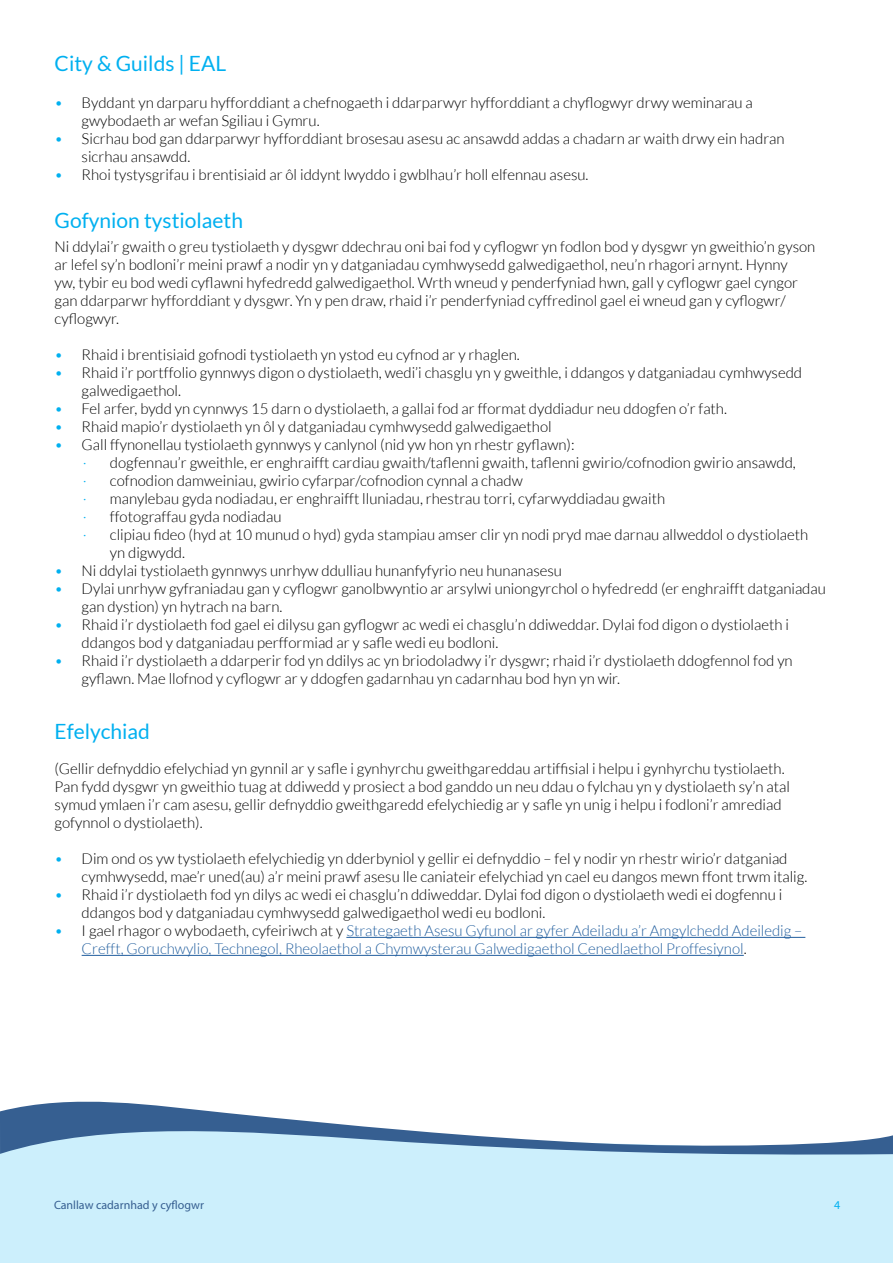
<style>
.page{position:relative;width:893px;height:1263px;background:#fff}
.page>*{position:absolute;margin:0;border:0;box-sizing:border-box;transform-origin:0 0}
.sub{font:21px "Lato";color:#00b0f0}
.body{font:300 15px/18px "Lato";color:#000}
.t1{font:300 15px/18px "Lato";color:#215e9e}
.t2{font:12px "Myriad Pro";color:#365f91}
.t3{font:12px "Myriad Pro";color:#00b0f0}
.s1{color:#00b0f0}
.s2{color:#000}
</style>
<div class="page">
<div style="left:0;top:1156px;width:893px;height:107px;background:#cceffc"></div>
<svg style="left:0;top:1101px;width:893px;height:55px"></svg>
<hr style="left:346px;top:937px;width:459px;height:1px;background:#215e9e">
<hr style="left:82px;top:955px;width:662px;height:1px;background:#215e9e">
<p class="sub" style="left:55px;top:52px;width:173px">City &amp; Guilds | EAL</p>
<p class="body" style="left:82px;top:94px;width:673px;text-indent:-27px"><span class="s1">•</span> Byddant yn darparu hyfforddiant a chefnogaeth i ddarparwyr hyfforddiant a chyflogwyr drwy weminarau a gwybodaeth ar wefan Sgiliau i Gymru.</p>
<p class="body" style="left:82px;top:130px;width:704px;text-indent:-27px"><span class="s1">•</span> Sicrhau bod gan ddarparwyr hyfforddiant brosesau asesu ac ansawdd addas a chadarn ar waith drwy ein hadran sicrhau ansawdd.</p>
<p class="body" style="left:55px;top:166px;width:535px"><span class="s1">•</span> Rhoi tystysgrifau i brentisiaid ar ôl iddynt lwyddo i gwblhau’r holl elfennau asesu.</p>
<p class="sub" style="left:55px;top:208px;width:190px">Gofynion tystiolaeth</p>
<p class="body" style="left:55px;top:238px;width:762px">Ni ddylai’r gwaith o greu tystiolaeth y dysgwr ddechrau oni bai fod y cyflogwr yn fodlon bod y dysgwr yn gweithio’n gyson ar lefel sy’n bodloni’r meini prawf a nodir yn y datganiadau cymhwysedd galwedigaethol, neu’n rhagori arnynt. Hynny<br>yw, tybir eu bod wedi cyflawni hyfedredd galwedigaethol. Wrth wneud y penderfyniad hwn, gall y cyflogwr gael cyngor gan ddarparwr hyfforddiant y dysgwr. Yn y pen draw, rhaid i’r penderfyniad cyffredinol gael ei wneud gan y cyflogwr/ cyflogwyr.</p>
<p class="body" style="left:55px;top:346px;width:467px"><span class="s1">•</span> Rhaid i brentisiaid gofnodi tystiolaeth yn ystod eu cyfnod ar y rhaglen.</p>
<p class="body" style="left:82px;top:364px;width:722px;text-indent:-27px"><span class="s1">•</span> Rhaid i’r portffolio gynnwys digon o dystiolaeth, wedi’i chasglu yn y gweithle, i ddangos y datganiadau cymhwysedd galwedigaethol.</p>
<p class="body" style="left:55px;top:400px;width:674px"><span class="s1">•</span> Fel arfer, bydd yn cynnwys 15 darn o dystiolaeth, a gallai fod ar fformat dyddiadur neu ddogfen o’r fath.</p>
<p class="body" style="left:55px;top:418px;width:499px"><span class="s1">•</span> Rhaid mapio’r dystiolaeth yn ôl y datganiadau cymhwysedd galwedigaethol</p>
<p class="body" style="left:55px;top:436px;width:521px"><span class="s1">•</span> Gall ffynonellau tystiolaeth gynnwys y canlynol (nid yw hon yn rhestr gyflawn):</p>
<p class="body" style="left:83px;top:454px;width:714px"><span class="s1">·</span> dogfennau’r gweithle, er enghraifft cardiau gwaith/taflenni gwaith, taflenni gwirio/cofnodion gwirio ansawdd,</p>
<p class="body" style="left:83px;top:472px;width:441px"><span class="s1">·</span> cofnodion damweiniau, gwirio cyfarpar/cofnodion cynnal a chadw</p>
<p class="body" style="left:83px;top:490px;width:584px"><span class="s1">·</span> manylebau gyda nodiadau, er enghraifft lluniadau, rhestrau torri, cyfarwyddiadau gwaith</p>
<p class="body" style="left:83px;top:508px;width:200px"><span class="s1">·</span> ffotograffau gyda nodiadau</p>
<p class="body" style="left:110px;top:526px;width:700px;text-indent:-27px"><span class="s1">·</span> clipiau fideo (hyd at 10 munud o hyd) gyda stampiau amser clir yn nodi pryd mae darnau allweddol o dystiolaeth yn digwydd.</p>
<p class="body" style="left:55px;top:562px;width:509px"><span class="s1">•</span> Ni ddylai tystiolaeth gynnwys unrhyw ddulliau hunanfyfyrio neu hunanasesu</p>
<p class="body" style="left:82px;top:580px;width:746px;text-indent:-27px"><span class="s1">•</span> Dylai unrhyw gyfraniadau gan y cyflogwr ganolbwyntio ar arsylwi uniongyrchol o hyfedredd (er enghraifft datganiadau gan dystion) yn hytrach na barn.</p>
<p class="body" style="left:82px;top:616px;width:709px;text-indent:-27px"><span class="s1">•</span> Rhaid i’r dystiolaeth fod gael ei dilysu gan gyflogwr ac wedi ei chasglu’n ddiweddar. Dylai fod digon o dystiolaeth i ddangos bod y datganiadau perfformiad ar y safle wedi eu bodloni.</p>
<p class="body" style="left:82px;top:652px;width:713px;text-indent:-27px"><span class="s1">•</span> Rhaid i’r dystiolaeth a ddarperir fod yn ddilys ac yn briodoladwy i’r dysgwr; rhaid i’r dystiolaeth ddogfennol fod yn gyflawn. Mae llofnod y cyflogwr ar y ddogfen gadarnhau yn cadarnhau bod hyn yn wir.</p>
<p class="sub" style="left:55px;top:720px;width:97px">Efelychiad</p>
<p class="body" style="left:55px;top:760px;width:737px">(Gellir defnyddio efelychiad yn gynnil ar y safle i gynhyrchu gweithgareddau artiffisial i helpu i gynhyrchu tystiolaeth.<br>Pan fydd dysgwr yn gweithio tuag at ddiwedd y prosiect a bod ganddo un neu ddau o fylchau yn y dystiolaeth sy’n atal symud ymlaen i’r cam asesu, gellir defnyddio gweithgaredd efelychiedig ar y safle yn unig i helpu i fodloni’r amrediad gofynnol o dystiolaeth).</p>
<p class="body" style="left:82px;top:850px;width:727px;text-indent:-27px"><span class="s1">•</span> Dim ond os yw tystiolaeth efelychiedig yn dderbyniol y gellir ei defnyddio – fel y nodir yn rhestr wirio’r datganiad cymhwysedd, mae’r uned(au) a’r meini prawf asesu lle caniateir efelychiad yn cael eu dangos mewn ffont trwm italig.</p>
<p class="body" style="left:82px;top:886px;width:702px;text-indent:-27px"><span class="s1">•</span> Rhaid i’r dystiolaeth fod yn dilys ac wedi ei chasglu’n ddiweddar. Dylai fod digon o dystiolaeth wedi ei dogfennu i ddangos bod y datganiadau cymhwysedd galwedigaethol wedi eu bodloni.</p>
<p class="t1" style="left:82px;top:922px;width:722px;text-indent:-27px"><span class="s1">•</span> <span class="s2">I gael rhagor o wybodaeth, cyfeiriwch at y</span> Strategaeth Asesu Gyfunol ar gyfer Adeiladu a’r Amgylchedd Adeiledig –<br>Crefft, Goruchwylio, Technegol, Rheolaethol a Chymwysterau Galwedigaethol Cenedlaethol Proffesiynol<span class="s2">.</span></p>
<p class="t2" style="left:54px;top:1197px;width:151px">Canllaw cadarnhad y cyflogwr</p>
<p class="t3" style="left:834px;top:1197px;width:8px">4</p>
</div>
